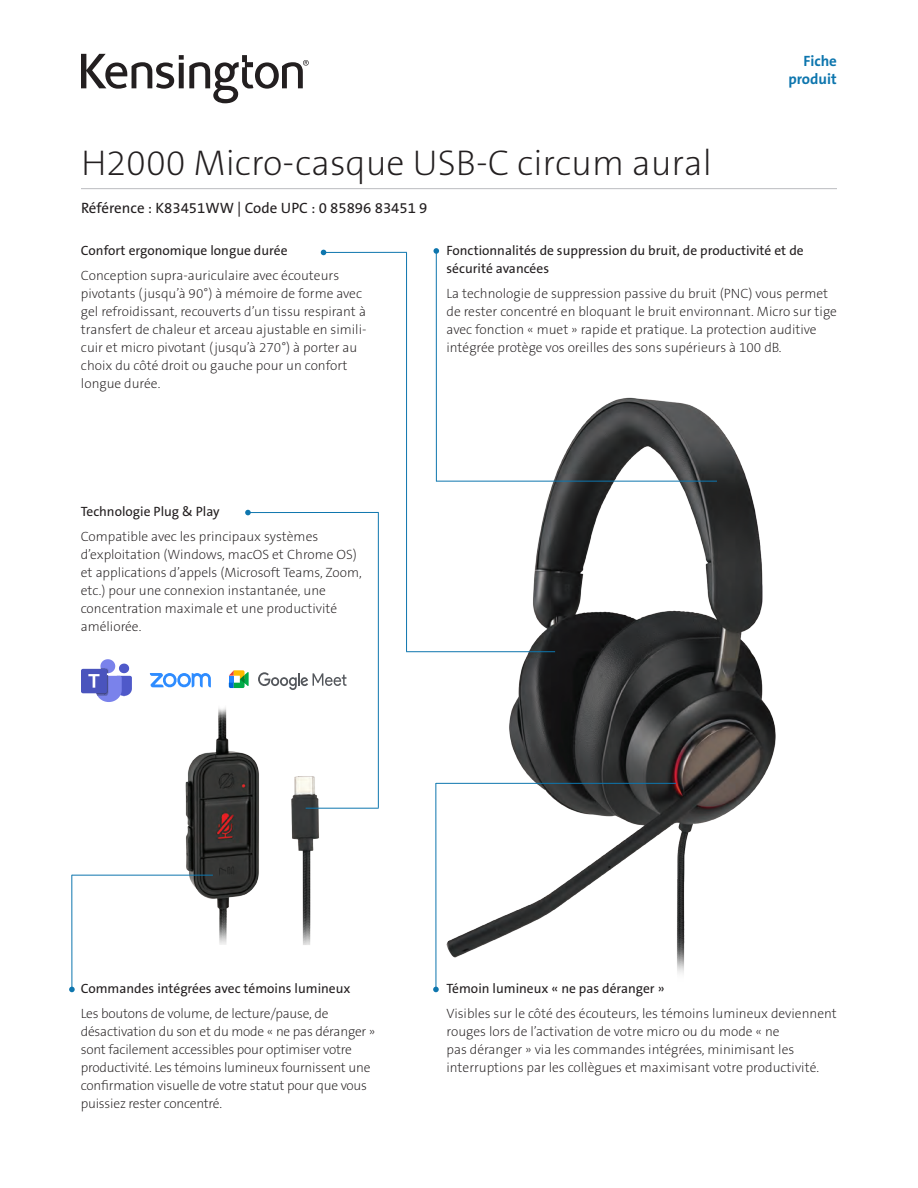
<style>
.page{position:relative;width:918px;height:1188px;background:#fff}
.page>*{position:absolute;margin:0;border:0;box-sizing:border-box;transform-origin:0 0}
.Product_Name{font:36px "The Sans KENSINGTON2 XL";color:#231f20}
.Part_No__UPC{font:15px "The Sans KENSINGTON5 Rg";color:#231f20}
.Filetype_Header_Blue{font:15px "The Sans KENSINGTON7 Bd";color:#0e76ae}
.t1{font:13.5px/18px "The Sans KENSINGTON2 XL";color:#231f20}
.t2{font:13.5px/18px "The Sans KENSINGTON5 Rg";color:#231f20}
</style>
<div class="page">
<img style="left:71px;top:290px;width:705px;height:694px">
<hr style="left:81px;top:188px;width:756px;height:1px;background:#bcbdc0">
<svg style="left:81px;top:54px;width:228px;height:49px"></svg>
<svg style="left:229px;top:670px;width:20px;height:18px"></svg>
<svg style="left:258px;top:672px;width:89px;height:18px"></svg>
<svg style="left:150px;top:673px;width:61px;height:15px"></svg>
<svg style="left:81px;top:659px;width:51px;height:43px"></svg>
<hr style="left:324px;top:252px;width:83px;height:1px;background:#0e76ae">
<svg style="left:321px;top:250px;width:5px;height:5px"></svg>
<hr style="left:436px;top:783px;width:1px;height:206px;background:#0e76ae">
<svg style="left:433px;top:987px;width:6px;height:5px"></svg>
<hr style="left:248px;top:512px;width:131px;height:1px;background:#0e76ae">
<svg style="left:245px;top:510px;width:6px;height:5px"></svg>
<hr style="left:436px;top:251px;width:1px;height:230px;background:#0e76ae">
<svg style="left:434px;top:248px;width:5px;height:6px"></svg>
<hr style="left:71px;top:875px;width:1px;height:114px;background:#0e76ae">
<svg style="left:69px;top:987px;width:6px;height:5px"></svg>
<hr style="left:406px;top:252px;width:1px;height:400px;background:#0e76ae">
<hr style="left:436px;top:783px;width:240px;height:1px;background:#0e76ae">
<hr style="left:378px;top:513px;width:1px;height:295px;background:#0e76ae">
<hr style="left:306px;top:808px;width:73px;height:1px;background:#0e76ae">
<hr style="left:406px;top:651px;width:149px;height:1px;background:#0e76ae">
<hr style="left:436px;top:481px;width:281px;height:1px;background:#0e76ae">
<hr style="left:72px;top:875px;width:141px;height:1px;background:#0e76ae">
<h1 class="Product_Name" style="left:81px;top:143px;width:633px">H2000 Micro-casque USB-C circum aural</h1>
<h2 class="Part_No__UPC" style="left:81px;top:200px;width:348px">Référence : K83451WW | Code UPC : 0 85896 83451 9</h2>
<p class="Filetype_Header_Blue" style="left:804px;top:53px;width:35px">Fiche</p>
<p class="Filetype_Header_Blue" style="left:788px;top:71px;width:50px">produit</p>
<p class="t2" style="left:81px;top:242px;width:208px">Confort ergonomique longue durée</p>
<p class="t1" style="left:81px;top:267px;width:287px">Conception supra-auriculaire avec écouteurs pivotants (jusqu’à 90°) à mémoire de forme avec gel refroidissant, recouverts d’un tissu respirant à transfert de chaleur et arceau ajustable en simili&shy;cuir et micro pivotant (jusqu’à 270°) à porter au choix du côté droit ou gauche pour un confort longue durée.</p>
<p class="t2" style="left:81px;top:503px;width:140px">Technologie Plug &amp; Play</p>
<p class="t1" style="left:81px;top:528px;width:283px">Compatible avec les principaux systèmes d’exploitation (Windows, macOS et Chrome OS) et applications d’appels (Microsoft Teams, Zoom, etc.) pour une connexion instantanée, une concentration maximale et une productivité améliorée.</p>
<p class="t2" style="left:447px;top:242px;width:359px">Fonctionnalités de suppression du bruit, de productivité et de sécurité avancées</p>
<p class="t1" style="left:447px;top:285px;width:392px">La technologie de suppression passive du bruit (PNC) vous permet de rester concentré en bloquant le bruit environnant. Micro sur tige avec fonction « muet » rapide et pratique. La protection auditive intégrée protège vos oreilles des sons supérieurs à 100 dB.</p>
<p class="t2" style="left:81px;top:980px;width:271px">Commandes intégrées avec témoins lumineux</p>
<p class="t1" style="left:81px;top:1005px;width:296px">Les boutons de volume, de lecture/pause, de désactivation du son et du mode « ne pas déranger » sont facilement accessibles pour optimiser votre productivité. Les témoins lumineux fournissent une confirmation visuelle de votre statut pour que vous puissiez rester concentré.</p>
<p class="t2" style="left:447px;top:980px;width:220px">Témoin lumineux « ne pas déranger »</p>
<p class="t1" style="left:447px;top:1005px;width:392px">Visibles sur le côté des écouteurs, les témoins lumineux deviennent rouges lors de l’activation de votre micro ou du mode « ne<br>pas déranger » via les commandes intégrées, minimisant les interruptions par les collègues et maximisant votre productivité.</p>
</div>
